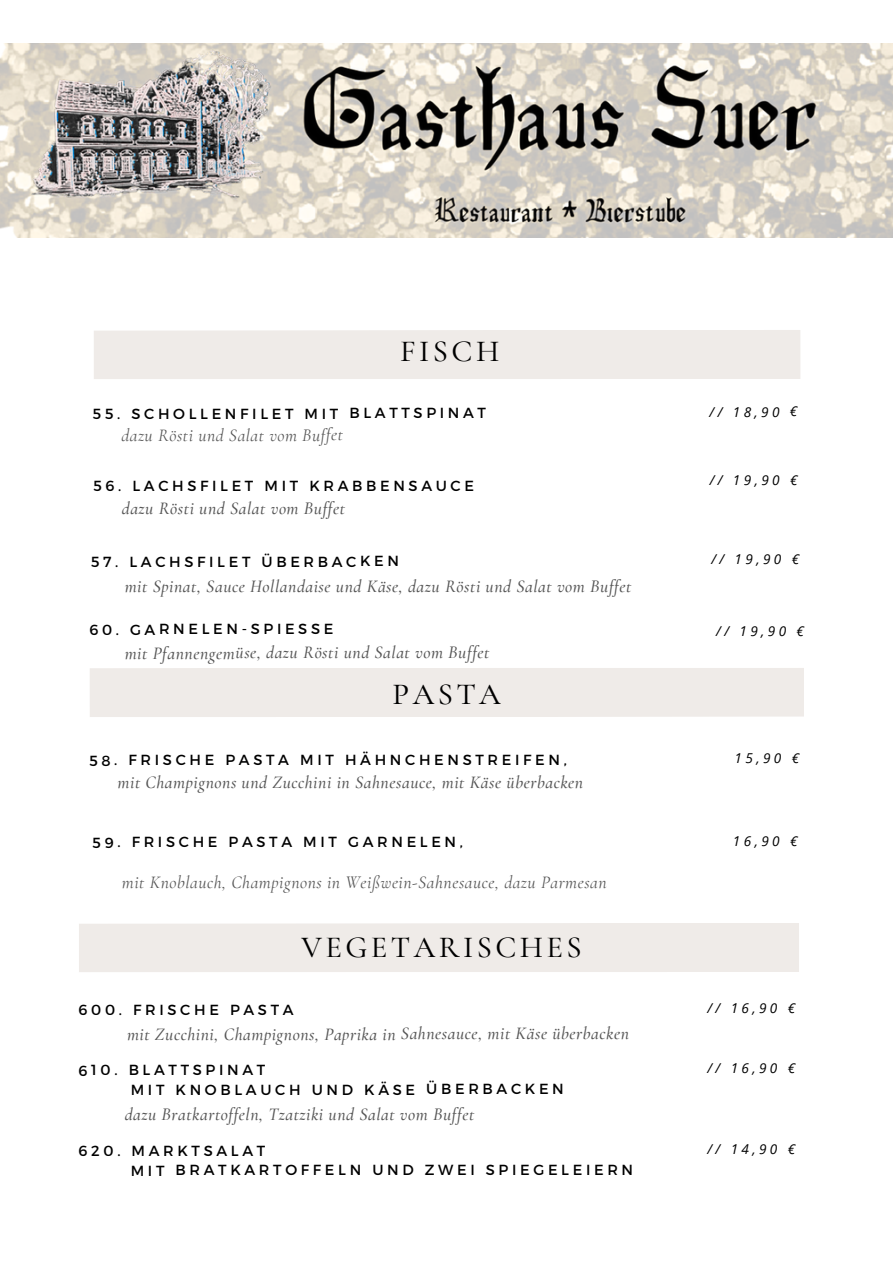
<style>
.page{position:relative;width:893px;height:1264px;background:#fff}
.page>*{position:absolute;margin:0;border:0;box-sizing:border-box;transform-origin:0 0}
.t1{font:500 30.6px "Cormorant Garamond";letter-spacing:.11em;color:#000}
.t2{font:italic 500 17.7px "Cormorant Garamond";letter-spacing:.03em;color:#545454}
.t3{font:italic 17.7px "Cormorant Garamond";letter-spacing:.03em;color:#545454}
.t4{font:14.55px "Montserrat";letter-spacing:.25em;color:#000}
.t5{font:italic 13.65px "Open Sans";letter-spacing:.25em;color:#000}
</style>
<div class="page">
<img style="left:0;top:43px;width:892px;height:195px">
<div style="left:94px;top:330px;width:706px;height:49px;background:#efebe8"></div>
<div style="left:90px;top:668px;width:714px;height:49px;background:#efebe8"></div>
<div style="left:79px;top:923px;width:720px;height:49px;background:#efebe8"></div>
<p class="t1" style="left:400px;top:332px;width:101px">FISCH</p>
<p class="t4" style="left:93px;top:404px;width:394px">55. SCHOLLENFILET MIT BLATTSPINAT</p>
<p class="t3" style="left:121px;top:424px;width:223px">dazu Rösti und Salat vom Buffet</p>
<p class="t4" style="left:93px;top:476px;width:382px">56. LACHSFILET MIT KRABBENSAUCE</p>
<p class="t2" style="left:122px;top:497px;width:225px">dazu Rösti und Salat vom Buffet</p>
<p class="t4" style="left:91px;top:552px;width:309px">57. LACHSFILET ÜBERBACKEN</p>
<p class="t2" style="left:125px;top:575px;width:508px">mit Spinat, Sauce Hollandaise und Käse, dazu Rösti und Salat vom Buffet</p>
<p class="t5" style="left:709px;top:402px;width:89px">// 18,90 €</p>
<p class="t5" style="left:709px;top:470px;width:89px">// 19,90 €</p>
<p class="t5" style="left:711px;top:549px;width:89px">// 19,90 €</p>
<p class="t4" style="left:89px;top:619px;width:245px">60. GARNELEN-SPIESSE</p>
<p class="t5" style="left:716px;top:621px;width:89px">// 19,90 €</p>
<p class="t2" style="left:125px;top:642px;width:366px">mit Pfannengemüse, dazu Rösti und Salat vom Buffet</p>
<p class="t1" style="left:392px;top:676px;width:110px">PASTA</p>
<p class="t4" style="left:89px;top:750px;width:479px">58. FRISCHE PASTA MIT HÄHNCHENSTREIFEN,</p>
<p class="t2" style="left:118px;top:771px;width:467px">mit Champignons und Zucchini in Sahnesauce, mit Käse überbacken</p>
<p class="t4" style="left:93px;top:832px;width:372px">59. FRISCHE PASTA MIT GARNELEN,</p>
<p class="t3" style="left:122px;top:871px;width:486px">mit Knoblauch, Champignons in Weißwein-Sahnesauce, dazu Parmesan</p>
<p class="t1" style="left:301px;top:928px;width:282px">VEGETARISCHES</p>
<p class="t4" style="left:79px;top:1000px;width:216px">600. FRISCHE PASTA</p>
<p class="t2" style="left:127px;top:1023px;width:503px">mit Zucchini, Champignons, Paprika in Sahnesauce, mit Käse überbacken</p>
<p class="t4" style="left:79px;top:1060px;width:188px">610. BLATTSPINAT</p>
<p class="t4" style="left:131px;top:1079px;width:434px">MIT KNOBLAUCH UND KÄSE ÜBERBACKEN</p>
<p class="t2" style="left:125px;top:1103px;width:351px">dazu Bratkartoffeln, Tzatziki und Salat vom Buffet</p>
<p class="t4" style="left:79px;top:1141px;width:188px">620. MARKTSALAT</p>
<p class="t4" style="left:131px;top:1160px;width:504px">MIT BRATKARTOFFELN UND ZWEI SPIEGELEIERN</p>
<p class="t5" style="left:734px;top:748px;width:66px">15,90 €</p>
<p class="t5" style="left:733px;top:831px;width:66px">16,90 €</p>
<p class="t5" style="left:707px;top:998px;width:89px">// 16,90 €</p>
<p class="t5" style="left:707px;top:1058px;width:89px">// 16,90 €</p>
<p class="t5" style="left:707px;top:1139px;width:89px">// 14,90 €</p>
</div>
